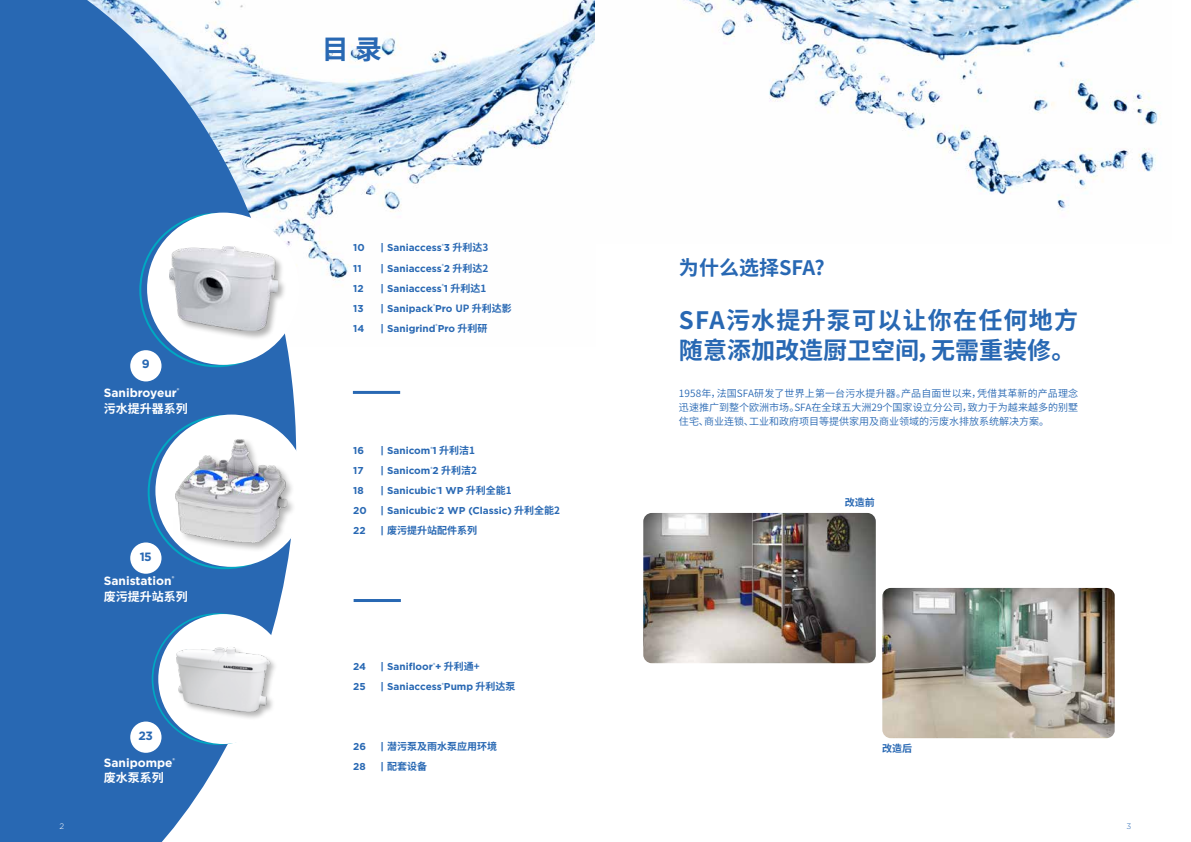
<style>
.page{position:relative;width:1191px;height:842px;background:#fff}
.page>*{position:absolute;margin:0;border:0;box-sizing:border-box;transform-origin:0 0}
.t1{font:700 27px "Source Han Sans CN";color:#2868b3}
.t2{font:700 24px/30px "Source Han Sans CN";letter-spacing:.05em;color:#2868b3}
.t3{font:700 20px "Source Han Sans CN";color:#2868b3}
.t4{font:700 12px "Gotham";color:#fff}
.t5{font:700 12px "Source Han Sans CN";color:#fff}
.t6{font:700 12px "Gotham";color:#2868b3}
.t7{font:700 10px "Gotham";color:#2868b3}
.t8{font:10px/14px "Source Han Sans CN";color:#2868b3;text-align:justify}
.t9{font:700 10px "Source Han Sans CN";color:#2868b3}
.t10{font:300 8px "Gotham";color:#fff}
.t11{font:300 8px "Gotham";color:#2868b3}
.s1{font-family:"Source Han Sans CN"}
.s2{font-family:"Gotham"}
</style>
<div class="page">
<img style="left:296px;top:0;width:299px;height:282px">
<svg style="left:0;top:0;width:296px;height:842px;background:#4c82bf"></svg>
<hr style="left:353px;top:599px;width:48px;height:3px;background:#2868b3">
<hr style="left:353px;top:391px;width:47px;height:3px;background:#2868b3">
<div style="left:130px;top:350px;width:31px;height:31px;background:#fff;border-radius:50%"></div>
<div style="left:130px;top:721px;width:31px;height:32px;background:#fff;border-radius:50%"></div>
<div style="left:130px;top:542px;width:31px;height:32px;background:#fff;border-radius:50%"></div>
<div style="left:147px;top:213px;width:152px;height:152px;background:#fff;border-radius:50%"></div>
<div style="left:155px;top:415px;width:153px;height:152px;background:#fff;border-radius:50%"></div>
<div style="left:168px;top:245px;width:119px;height:96px;background:#000;opacity:.3"></div>
<img style="left:169px;top:246px;width:109px;height:85px">
<div style="left:174px;top:438px;width:122px;height:114px;background:#000;opacity:.3"></div>
<img style="left:174px;top:437px;width:115px;height:108px">
<img style="left:158px;top:614px;width:130px;height:128px">
<img style="left:684px;top:0;width:478px;height:211px">
<img style="left:643px;top:513px;width:232px;height:150px">
<img style="left:882px;top:588px;width:232px;height:150px">
<p class="t6" style="left:142px;top:356px;width:9px">9</p>
<p class="t4" style="left:104px;top:385px;width:77px">Sanibroyeur<sup>®</sup></p>
<p class="t5" style="left:104px;top:401px;width:85px">污水提升器系列</p>
<p class="t6" style="left:140px;top:548px;width:13px">15</p>
<p class="t4" style="left:104px;top:573px;width:72px">Sanistation<sup>®</sup></p>
<p class="t5" style="left:104px;top:590px;width:85px">废污提升站系列</p>
<p class="t6" style="left:139px;top:727px;width:16px">23</p>
<p class="t4" style="left:104px;top:754px;width:73px">Sanipompe<sup>®</sup></p>
<p class="t5" style="left:104px;top:771px;width:61px">废水泵系列</p>
<h1 class="t1" style="left:322px;top:34px;width:62px">目 录</h1>
<p class="t7" style="left:353px;top:241px;width:13px">10</p>
<p class="t7" style="left:380px;top:241px;width:109px">| Saniaccess<sup>®</sup>3 <span class="s1">升利达3</span></p>
<p class="t7" style="left:353px;top:261px;width:10px">11</p>
<p class="t7" style="left:380px;top:261px;width:109px">| Saniaccess<sup>®</sup>2 <span class="s1">升利达2</span></p>
<p class="t7" style="left:353px;top:281px;width:12px">12</p>
<p class="t7" style="left:380px;top:281px;width:107px">| Saniaccess<sup>®</sup>1 <span class="s1">升利达1</span></p>
<p class="t7" style="left:353px;top:301px;width:12px">13</p>
<p class="t7" style="left:380px;top:301px;width:133px">| Sanipack<sup>®</sup>Pro <span class="s1">UP 升利达影</span></p>
<p class="t7" style="left:353px;top:321px;width:13px">14</p>
<p class="t7" style="left:380px;top:321px;width:108px">| Sanigrind<sup>®</sup>Pro <span class="s1">升利研</span></p>
<p class="t7" style="left:353px;top:444px;width:12px">16</p>
<p class="t7" style="left:380px;top:444px;width:96px">| Sanicom<sup>®</sup>1 <span class="s1">升利洁1</span></p>
<p class="t7" style="left:353px;top:464px;width:12px">17</p>
<p class="t7" style="left:380px;top:464px;width:98px">| Sanicom<sup>®</sup>2 <span class="s1">升利洁2</span></p>
<p class="t7" style="left:353px;top:484px;width:12px">18</p>
<p class="t7" style="left:380px;top:484px;width:132px">| Sanicubic<sup>®</sup>1 WP <span class="s1">升利全能1</span></p>
<p class="t7" style="left:353px;top:504px;width:15px">20</p>
<p class="t7" style="left:380px;top:504px;width:181px">| Sanicubic<sup>®</sup>2 WP (Classic) <span class="s1">升利全能2</span></p>
<p class="t7" style="left:353px;top:524px;width:14px">22</p>
<p class="t9" style="left:380px;top:525px;width:98px"><span class="s2">|</span> 废污提升站配件系列</p>
<p class="t7" style="left:353px;top:660px;width:14px">24</p>
<p class="t7" style="left:380px;top:660px;width:101px">| Sanifloor<sup>®</sup>+ <span class="s1">升利通+</span></p>
<p class="t7" style="left:353px;top:680px;width:14px">25</p>
<p class="t7" style="left:380px;top:680px;width:136px">| Saniaccess<sup>®</sup>Pump <span class="s1">升利达泵</span></p>
<p class="t7" style="left:353px;top:740px;width:14px">26</p>
<p class="t9" style="left:380px;top:741px;width:118px"><span class="s2">|</span> 潜污泵及雨水泵应用环境</p>
<p class="t7" style="left:353px;top:760px;width:14px">28</p>
<p class="t9" style="left:380px;top:761px;width:48px"><span class="s2">|</span> 配套设备</p>
<h3 class="t3" style="left:679px;top:256px;width:147px">为什么选择SFA?</h3>
<h2 class="t2" style="left:679px;top:305px;width:400px">SFA污水提升泵可以让你在任何地方随意添加改造厨卫空间，无需重装修。</h2>
<p class="t8" style="left:679px;top:386px;width:401px">1958年，法国SFA研发了世界上第一台污水提升器。产品自面世以来，凭借其革新的产品理念迅速推广到整个欧洲市场。SFA在全球五大洲29个国家设立分公司，致力于为越来越多的别墅住宅、商业连锁、工业和政府项目等提供家用及商业领域的污废水排放系统解决方案。</p>
<p class="t9" style="left:845px;top:496px;width:31px">改造前</p>
<p class="t9" style="left:882px;top:743px;width:31px">改造后</p>
<p class="t10" style="left:60px;top:821px;width:6px">2</p>
<p class="t11" style="left:1126px;top:821px;width:6px">3</p>
</div>
